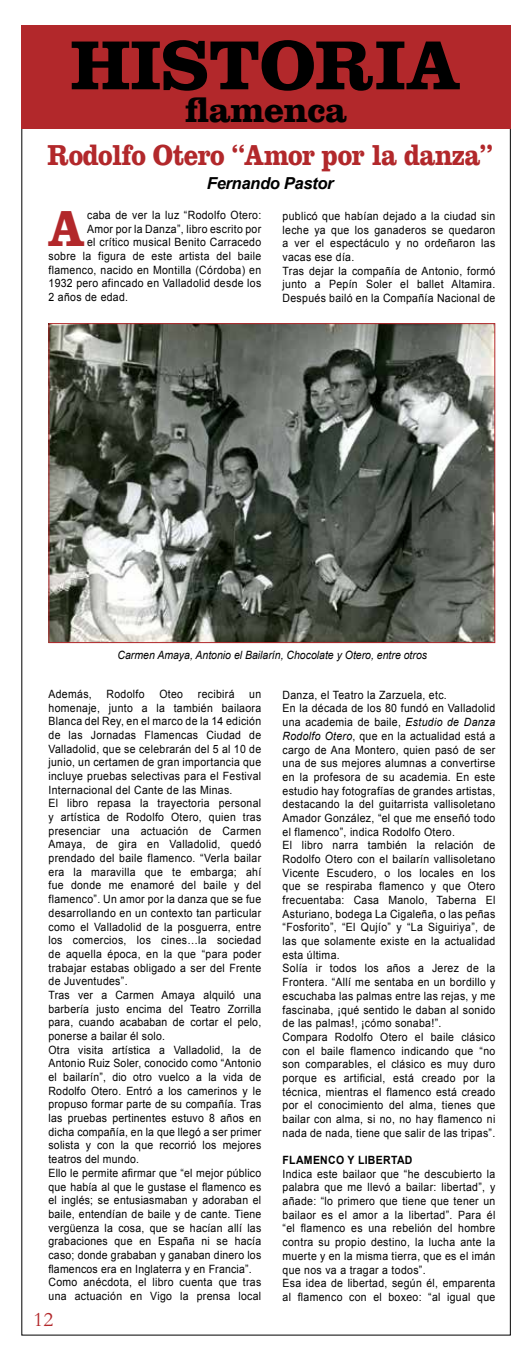
<style>
.page{position:relative;width:532px;height:1361px;background:#fff}
.page>*{position:absolute;margin:0;border:0;box-sizing:border-box;transform-origin:0 0}
.t1{font:700 72px "Clarendon";letter-spacing:-.01em;color:#000}
.t2{font:700 52.65px "Clarendon";color:#b2282b;scale:.92 1}
.t3{font:700 36px "Clarendon";letter-spacing:-.01em;color:#000}
.t4{font:700 30px "Clarendon";letter-spacing:-.02em;color:#b2282b;scale:.87 1}
.t5{font:21px "Garamond";color:#b2282b}
.t6{font:italic 700 16.5px "Arial";letter-spacing:-.02em;color:#000}
.t7{font:11.4px/13.6px "Arial";letter-spacing:.03em;color:#000;scale:.92 1}
.t8{font:italic 11.4px "Arial";color:#000;scale:.92 1}
.t9{font:700 11.4px "Arial";letter-spacing:.03em;color:#000;scale:.92 1}
.s1{font-style:italic}
</style>
<div class="page">
<img style="left:50px;top:325px;width:443px;height:316px">
<div style="left:48px;top:323px;width:447px;height:320px;border:1px solid #b2282b"></div>
<div style="left:21px;top:26px;width:489px;height:103px;background:#b2282b"></div>
<h1 class="t1" style="left:70px;top:22px;width:392px">HISTORIA</h1>
<h3 class="t3" style="left:185px;top:88px;width:163px">flamenca</h3>
<h3 class="t4" style="left:47px;top:137px;width:513px">Rodolfo Otero “Amor por la danza”</h3>
<h3 class="t6" style="left:207px;top:173px;width:128px">Fernando Pastor</h3>
<h2 class="t2" style="left:48px;top:197px;width:42px">A</h2>
<p class="t7" style="left:87px;top:208px;width:191px">caba de ver la luz “Rodolfo Otero:</p>
<p class="t7" style="left:87px;top:222px;width:191px">Amor por la Danza”, libro escrito por</p>
<p class="t7" style="left:87px;top:236px;width:191px">el crítico musical Benito Carracedo</p>
<p class="t7" style="left:48px;top:249px;width:233px">sobre la figura de este artista del baile</p>
<p class="t7" style="left:48px;top:263px;width:233px">flamenco, nacido en Montilla (Córdoba) en</p>
<p class="t7" style="left:48px;top:277px;width:233px">1932 pero afincado en Valladolid desde los</p>
<p class="t7" style="left:48px;top:290px;width:88px">2 años de edad.</p>
<p class="t7" style="left:282px;top:209px;width:233px">publicó que habían dejado a la ciudad sin leche ya que los ganaderos se quedaron a ver el espectáculo y no ordeñaron las vacas ese día.<br>Tras dejar la compañía de Antonio, formó junto a Pepín Soler el ballet Altamira.<br>Después bailó en la Compañía Nacional de</p>
<p class="t8" style="left:117px;top:648px;width:338px">Carmen Amaya, Antonio el Bailarín, Chocolate y Otero, entre otros</p>
<p class="t7" style="left:48px;top:687px;width:49px">Además,</p>
<p class="t7" style="left:107px;top:687px;width:43px">Rodolfo</p>
<p class="t7" style="left:159px;top:687px;width:27px">Oteo</p>
<p class="t7" style="left:198px;top:687px;width:41px">recibirá</p>
<p class="t7" style="left:48px;top:687px;width:233px;text-indent:201px">un homenaje, junto a la también bailaora Blanca del Rey, en el marco de la 14 edición de las Jornadas Flamencas Ciudad de Valladolid, que se celebrarán del 5 al 10 de junio, un certamen de gran importancia que incluye pruebas selectivas para el Festival Internacional del Cante de las Minas.<br>El libro repasa la trayectoria personal y artística de Rodolfo Otero, quien tras presenciar una actuación de Carmen Amaya, de gira en Valladolid, quedó prendado del baile flamenco. “Verla bailar era la maravilla que te embarga; ahí fue donde me enamoré del baile y del flamenco”. Un amor por la danza que se fue desarrollando en un contexto tan particular como el Valladolid de la posguerra, entre los comercios, los cines…la sociedad de aquella época, en la que “para poder trabajar estabas obligado a ser del Frente de Juventudes”.<br>Tras ver a Carmen Amaya alquiló una barbería justo encima del Teatro Zorrilla para, cuando acababan de cortar el pelo, ponerse a bailar él solo.<br>Otra visita artística a Valladolid, la de Antonio Ruiz Soler, conocido como “Antonio el bailarín”, dio otro vuelco a la vida de Rodolfo Otero. Entró a los camerinos y le propuso formar parte de su compañía. Tras las pruebas pertinentes estuvo 8 años en dicha compañía, en la que llegó a ser primer solista y con la que recorrió los mejores teatros del mundo.<br>Ello le permite afirmar que “el mejor público que había al que le gustase el flamenco es el inglés; se entusiasmaban y adoraban el baile, entendían de baile y de cante. Tiene vergüenza la cosa, que se hacían allí las grabaciones que en España ni se hacía caso; donde grababan y ganaban dinero los flamencos era en Inglaterra y en Francia”.<br>Como anécdota, el libro cuenta que tras una actuación en Vigo la prensa local</p>
<h3 class="t5" style="left:34px;top:1306px;width:21px">12</h3>
<p class="t7" style="left:282px;top:688px;width:233px">Danza, el Teatro la Zarzuela, etc.<br>En la década de los 80 fundó en Valladolid una academia de baile, <span class="s1">Estudio de Danza Rodolfo Otero</span>, que en la actualidad está a cargo de Ana Montero, quien pasó de ser una de sus mejores alumnas a convertirse en la profesora de su academia. En este estudio hay fotografías de grandes artistas, destacando la del guitarrista vallisoletano Amador González, “el que me enseñó todo el flamenco”, indica Rodolfo Otero.<br>El libro narra también la relación de Rodolfo Otero con el bailarín vallisoletano Vicente Escudero, o los locales en los que se respiraba flamenco y que Otero frecuentaba: Casa Manolo, Taberna El Asturiano, bodega La Cigaleña, o las peñas “Fosforito”, “El Qujío” y “La Siguiriya”, de las que solamente existe en la actualidad esta última.<br>Solía ir todos los años a Jerez de la Frontera. “Allí me sentaba en un bordillo y escuchaba las palmas entre las rejas, y me fascinaba, ¡qué sentido le daban al sonido de las palmas!, ¡cómo sonaba!”.<br>Compara Rodolfo Otero el baile clásico con el baile flamenco indicando que “no son comparables, el clásico es muy duro porque es artificial, está creado por la técnica, mientras el flamenco está creado por el conocimiento del alma, tienes que bailar con alma, si no, no hay flamenco ni nada de nada, tiene que salir de las tripas”.</p>
<p class="t9" style="left:282px;top:1152px;width:143px">FLAMENCO Y LIBERTAD</p>
<p class="t7" style="left:282px;top:1167px;width:233px">Indica este bailaor que “he descubierto la palabra que me llevó a bailar: libertad”, y añade: “lo primero que tiene que tener un bailaor es el amor a la libertad”. Para él “el flamenco es una rebelión del hombre contra su propio destino, la lucha ante la muerte y en la misma tierra, que es el imán que nos va a tragar a todos”.<br>Esa idea de libertad, según él, emparenta al flamenco con el boxeo: “al igual que</p>
</div>
